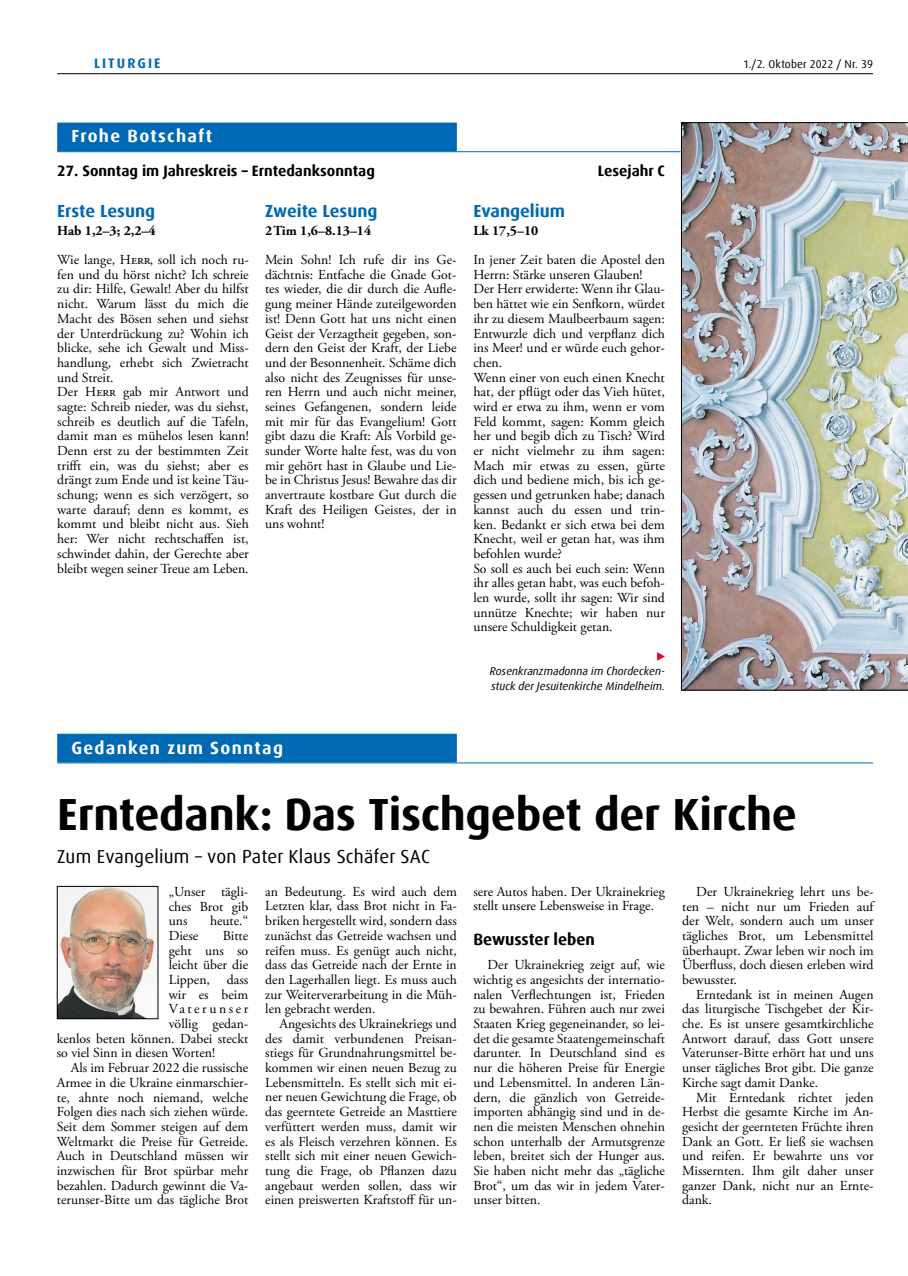
<style>
.page{position:relative;width:908px;height:1276px;background:#fff}
.page>*{position:absolute;margin:0;border:0;box-sizing:border-box;transform-origin:0 0}
.t1{font:700 45px "Dax Offc Pro";letter-spacing:-.01em;color:#000}
.t2{font:18.75px "Dax Offc Pro";letter-spacing:.01em;color:#000}
.t3{font:700 17.5px "Dax Offc Pro";color:#0069b4}
.t4{font:700 17.5px "Dax Offc Pro";letter-spacing:.075em;color:#fff}
.t5{font:700 16.25px "Dax Offc Pro";color:#000}
.t6{font:700 15px "Dax Offc Pro";color:#000}
.t7{font:13.75px/14.6px "Adobe Garamond Pro";color:#000;text-align:justify}
.t8{font:700 13.75px "Adobe Garamond Pro";color:#000}
.t9{font:13.75px "Adobe Garamond Pro";letter-spacing:.185em;color:#000}
.t10{font:700 13.75px "Dax Offc Pro";letter-spacing:.15em;color:#0069b4}
.t11{font:italic 11.25px/14.8px "Dax Offc Pro";color:#000}
.t12{font:11.25px "Dax Offc Pro";letter-spacing:.01em;color:#000}
</style>
<div class="page">
<hr style="left:57px;top:73px;width:815px;height:1px;background:#000">
<svg style="left:657px;top:652px;width:7px;height:9px"></svg>
<hr style="left:57px;top:151px;width:623px;height:1px;background:#0069b4">
<div style="left:57px;top:123px;width:399px;height:28px;background:#0069b4"></div>
<hr style="left:57px;top:762px;width:815px;height:1px;background:#0069b4">
<div style="left:57px;top:734px;width:399px;height:28px;background:#0069b4"></div>
<img style="left:59px;top:888px;width:97px;height:129px">
<div style="left:57px;top:886px;width:101px;height:133px;border:1px solid #000"></div>
<img style="left:681px;top:122px;width:226px;height:568px">
<p class="t10" style="left:94px;top:55px;width:68px">LITURGIE</p>
<p class="t12" style="left:742px;top:57px;width:131px">1./2. Oktober 2022 / Nr. 39</p>
<p class="t4" style="left:71px;top:125px;width:142px">Frohe Botschaft</p>
<p class="t6" style="left:57px;top:161px;width:319px">27. Sonntag im Jahreskreis – Erntedanksonntag</p>
<p class="t6" style="left:597px;top:161px;width:69px">Lesejahr C</p>
<p class="t3" style="left:57px;top:200px;width:99px">Erste Lesung</p>
<p class="t8" style="left:57px;top:222px;width:100px">Hab 1,2–3; 2,2–4</p>
<p class="t7" style="left:57px;top:253px;width:193px;text-align:left">Wie lange, Herr, soll ich noch ru&shy;fen und du hörst nicht? Ich schreie zu dir: Hilfe, Gewalt! Aber du hilfst nicht. Warum lässt du mich die<br>Macht des Bösen sehen und siehst der Unterdrückung zu? Wohin ich blicke, sehe ich Gewalt und Miss&shy;handlung, erhebt sich Zwietracht und Streit.<br>Der Herr gab mir Antwort und sagte: Schreib nieder, was du siehst, schreib es deutlich auf die Tafeln, damit man es mühelos lesen kann!<br>Denn erst zu der bestimmten Zeit trifft ein, was du siehst; aber es drängt zum Ende und ist keine Täu&shy;schung; wenn es sich verzögert, so warte darauf; denn es kommt, es kommt und bleibt nicht aus. Sieh her: Wer nicht rechtschaffen ist, schwindet dahin, der Gerechte aber bleibt wegen seiner Treue am Leben.</p>
<p class="t3" style="left:473px;top:200px;width:93px">Evangelium</p>
<p class="t8" style="left:473px;top:222px;width:66px">Lk 17,5–10</p>
<p class="t7" style="left:473px;top:253px;width:193px;text-align:left">In jener Zeit baten die Apostel den<br>Herrn: Stärke unseren Glauben!<br>Der Herr erwiderte: Wenn ihr Glau&shy;ben hättet wie ein Senfkorn, würdet ihr zu diesem Maulbeerbaum sagen:<br>Entwurzle dich und verpflanz dich ins Meer! und er würde euch gehor&shy;chen.<br>Wenn einer von euch einen Knecht hat, der pflügt oder das Vieh hütet, wird er etwa zu ihm, wenn er vom<br>Feld kommt, sagen: Komm gleich her und begib dich zu Tisch? Wird er nicht vielmehr zu ihm sagen:<br>Mach mir etwas zu essen, gürte dich und bediene mich, bis ich ge&shy;gessen und getrunken habe; danach kannst auch du essen und trin&shy;ken. Bedankt er sich etwa bei dem<br>Knecht, weil er getan hat, was ihm befohlen wurde?<br>So soll es auch bei euch sein: Wenn ihr alles getan habt, was euch befoh&shy;len wurde, sollt ihr sagen: Wir sind unnütze Knechte; wir haben nur unsere Schuldigkeit getan.</p>
<p class="t11" style="left:489px;top:664px;width:176px">Rosenkranzmadonna im Chordecken&shy;stuck der Jesuitenkirche Mindelheim.</p>
<p class="t3" style="left:265px;top:200px;width:114px">Zweite Lesung</p>
<p class="t8" style="left:265px;top:222px;width:108px">2Tim 1,6–8.13–14</p>
<p class="t7" style="left:265px;top:253px;width:193px">Mein Sohn! Ich rufe dir ins Ge&shy;dächtnis: Entfache die Gnade Got&shy;tes wieder, die dir durch die Aufle&shy;gung meiner Hände zuteilgeworden ist! Denn Gott hat uns nicht einen Geist der Verzagtheit gegeben, son&shy;dern den Geist der Kraft, der Liebe und der Besonnenheit. Schäme dich also nicht des Zeugnisses für unse&shy;ren Herrn und auch nicht meiner, seines Gefangenen, sondern leide mit mir für das Evangelium! Gott gibt dazu die Kraft: Als Vorbild ge&shy;sunder Worte halte fest, was du von mir gehört hast in Glaube und Lie&shy;be in Christus Jesus! Bewahre das dir anvertraute kostbare Gut durch die Kraft des Heiligen Geistes, der in uns wohnt!</p>
<p class="t4" style="left:71px;top:736px;width:213px">Gedanken zum Sonntag</p>
<h1 class="t1" style="left:57px;top:785px;width:740px">Erntedank: Das Tischgebet der Kirche</h1>
<h2 class="t2" style="left:57px;top:844px;width:374px">Zum Evangelium – von Pater Klaus Schäfer SAC</h2>
<p class="t7" style="left:169px;top:884px;width:81px">„Unser tägli&shy;ches Brot gib uns</p>
<p class="t7" style="left:210px;top:914px;width:40px">heute.“</p>
<p class="t7" style="left:169px;top:928px;width:31px">Diese</p>
<p class="t7" style="left:223px;top:928px;width:27px">Bitte</p>
<p class="t7" style="left:169px;top:943px;width:81px">geht uns so</p>
<p class="t7" style="left:169px;top:958px;width:81px">leicht über die</p>
<p class="t7" style="left:169px;top:972px;width:81px">Lippen, dass</p>
<p class="t7" style="left:169px;top:987px;width:81px">wir es beim</p>
<p class="t9" style="left:169px;top:1000px;width:81px">Vaterunser</p>
<p class="t7" style="left:169px;top:1017px;width:81px">völlig gedan-</p>
<p class="t7" style="left:57px;top:1031px;width:193px">kenlos beten können. Dabei steckt</p>
<p class="t7" style="left:57px;top:1046px;width:160px">so viel Sinn in diesen Worten!</p>
<p class="t7" style="left:71px;top:1061px;width:179px">Als im Februar 2022 die russische</p>
<p class="t7" style="left:57px;top:1075px;width:193px">Armee in die Ukraine einmarschier-</p>
<p class="t7" style="left:57px;top:1090px;width:193px">te, ahnte noch niemand, welche</p>
<p class="t7" style="left:57px;top:1105px;width:193px">Folgen dies nach sich ziehen würde.</p>
<p class="t7" style="left:57px;top:1119px;width:193px">Seit dem Sommer steigen auf dem</p>
<p class="t7" style="left:57px;top:1134px;width:193px">Weltmarkt die Preise für Getreide.</p>
<p class="t7" style="left:57px;top:1149px;width:193px">Auch in Deutschland müssen wir</p>
<p class="t7" style="left:57px;top:1163px;width:193px">inzwischen für Brot spürbar mehr</p>
<p class="t7" style="left:57px;top:1178px;width:193px">bezahlen. Dadurch gewinnt die Va-</p>
<p class="t7" style="left:57px;top:1193px;width:193px">terunser-Bitte um das tägliche Brot</p>
<p class="t7" style="left:265px;top:884px;width:193px">an Bedeutung. Es wird auch dem Letzten klar, dass Brot nicht in Fa&shy;briken hergestellt wird, sondern dass zunächst das Getreide wachsen und reifen muss. Es genügt auch nicht, dass das Getreide nach der Ernte in den Lagerhallen liegt. Es muss auch zur Weiterverarbeitung in die Müh&shy;len gebracht werden.</p>
<p class="t7" style="left:265px;top:1016px;width:193px;text-indent:14px">Angesichts des Ukrainekriegs und des damit verbundenen Preisan&shy;stiegs für Grundnahrungsmittel be&shy;kommen wir einen neuen Bezug zu Lebensmitteln. Es stellt sich mit ei&shy;ner neuen Gewichtung die Frage, ob das geerntete Getreide an Masttiere verfüttert werden muss, damit wir es als Fleisch verzehren können. Es stellt sich mit einer neuen Gewich&shy;tung die Frage, ob Pflanzen dazu angebaut werden sollen, dass wir einen preiswerten Kraftstoff für un-</p>
<p class="t7" style="left:473px;top:884px;width:193px">sere Autos haben. Der Ukrainekrieg stellt unsere Lebensweise in Frage.</p>
<p class="t5" style="left:473px;top:929px;width:123px">Bewusster leben</p>
<p class="t7" style="left:473px;top:958px;width:193px;text-indent:14px">Der Ukrainekrieg zeigt auf, wie wichtig es angesichts der internatio&shy;nalen Verflechtungen ist, Frieden zu bewahren. Führen auch nur zwei Staaten Krieg gegeneinander, so lei&shy;det die gesamte Staatengemeinschaft darunter. In Deutschland sind es nur die höheren Preise für Energie und Lebensmittel. In anderen Län&shy;dern, die gänzlich von Getreide&shy;importen abhängig sind und in de&shy;nen die meisten Menschen ohnehin schon unterhalb der Armutsgrenze leben, breitet sich der Hunger aus.<br>Sie haben nicht mehr das „tägliche Brot“, um das wir in jedem Vater&shy;unser bitten.</p>
<p class="t7" style="left:681px;top:884px;width:193px;text-indent:14px">Der Ukrainekrieg lehrt uns be&shy;ten – nicht nur um Frieden auf der Welt, sondern auch um unser tägliches Brot, um Lebensmittel überhaupt. Zwar leben wir noch im Überfluss, doch diesen erleben wird bewusster.</p>
<p class="t7" style="left:681px;top:987px;width:193px;text-indent:14px">Erntedank ist in meinen Augen das liturgische Tischgebet der Kir&shy;che. Es ist unsere gesamtkirchliche Antwort darauf, dass Gott unsere Vaterunser-Bitte erhört hat und uns unser tägliches Brot gibt. Die ganze Kirche sagt damit Danke.</p>
<p class="t7" style="left:681px;top:1090px;width:193px;text-indent:14px">Mit Erntedank richtet jeden Herbst die gesamte Kirche im An&shy;gesicht der geernteten Früchte ihren Dank an Gott. Er ließ sie wachsen und reifen. Er bewahrte uns vor Missernten. Ihm gilt daher unser ganzer Dank, nicht nur an Ernte&shy;dank.</p>
</div>
